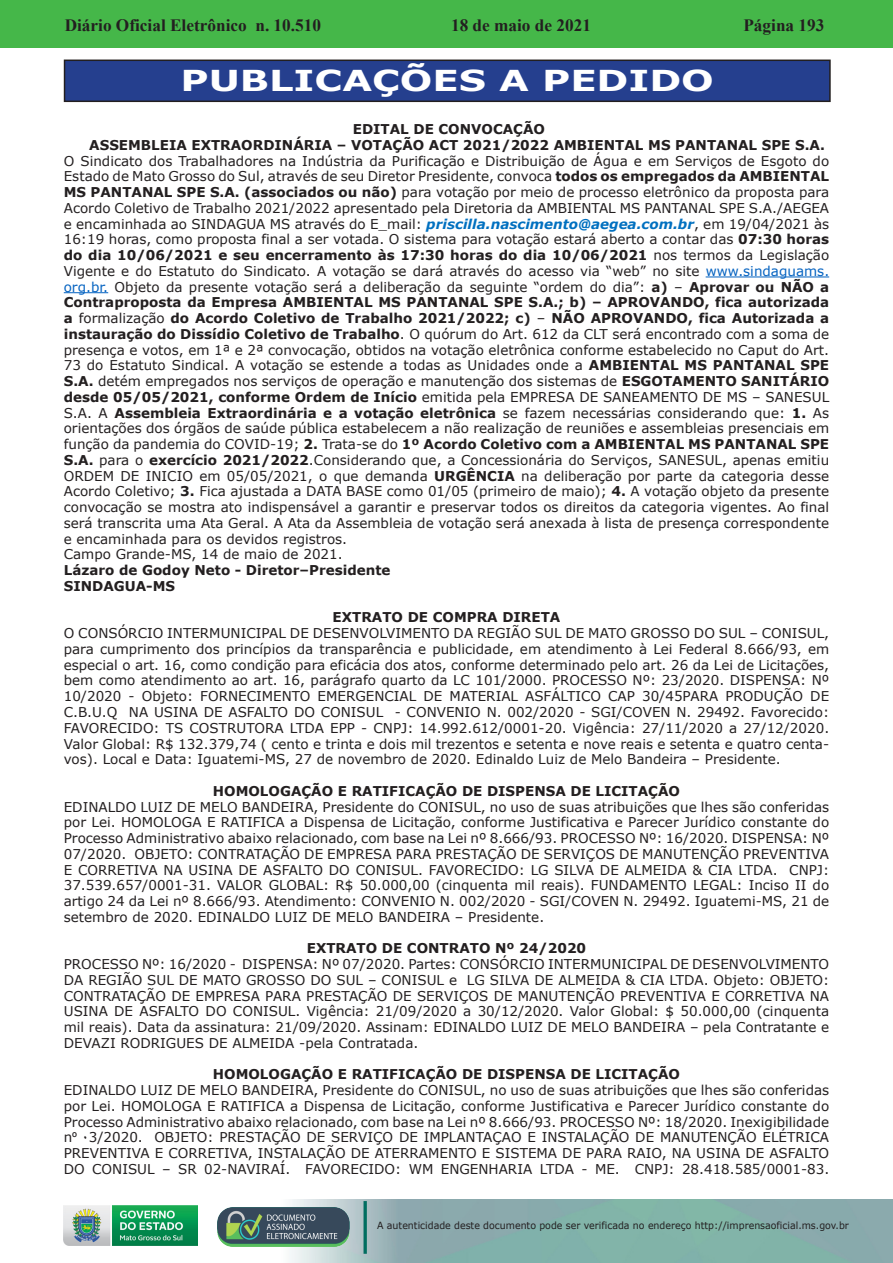
<style>
.page{position:relative;width:893px;height:1263px;background:#fff}
.page>*{position:absolute;margin:0;border:0;box-sizing:border-box;transform-origin:0 0}
.t1{font:700 28.8px "Verdana";color:#fff;scale:1.33 1}
.t2{font:700 17.25px "Times New Roman";color:#231f20}
.t3{font:13.5px/15.8px "Verdana";color:#231f20;text-align:justify}
.t4{font:700 13.5px/15.8px "Verdana";color:#231f20}
.t5{font:9.9px "Verdana";color:#231f20;scale:.95 1}
.s1{font-weight:700}
.s2{font-weight:700;font-style:italic;color:#0070c0}
.s3{color:#0563c1}
.s4{font-family:"Arial"}
</style>
<div class="page">
<div style="left:0;top:0;width:893px;height:48px;background:#45b749"></div>
<img style="left:63px;top:1199px;width:830px;height:64px">
<img style="left:364px;top:1202px;width:2px;height:51px">
<img style="left:218px;top:1207px;width:132px;height:39px">
<img style="left:64px;top:1205px;width:134px;height:41px">
<hr style="left:706px;top:277px;width:123px;height:1px;background:#0563c1">
<hr style="left:64px;top:292px;width:44px;height:1px;background:#0563c1">
<div style="left:65px;top:60px;width:765px;height:41px;background:#253f8e"></div>
<div style="left:64px;top:60px;width:767px;height:42px;border:2px solid #231f20"></div>
<p class="t2" style="left:65px;top:13px;width:258px">Diário Oficial Eletrônico n. 10.510</p>
<p class="t2" style="left:451px;top:13px;width:141px">18 de maio de 2021</p>
<p class="t2" style="left:743px;top:13px;width:82px">Página 193</p>
<h1 class="t1" style="left:181px;top:61px;width:403px">PUBLICAÇÕES A PEDIDO</h1>
<p class="t4" style="left:89px;top:121px;width:737px;text-indent:263px">EDITAL DE CONVOCAÇÃO<br>ASSEMBLEIA EXTRAORDINÁRIA – VOTAÇÃO ACT 2021/2022 AMBIENTAL MS PANTANAL SPE S.A.</p>
<p class="t3" style="left:64px;top:153px;width:767px;text-align:left">O Sindicato dos Trabalhadores na Indústria da Purificação e Distribuição de Água e em Serviços de Esgoto do Estado de Mato Grosso do Sul, através de seu Diretor Presidente, convoca <span class="s1">todos os empregados da AMBIENTAL MS PANTANAL SPE S.A. (associados ou não)</span> para votação por meio de processo eletrônico da proposta para Acordo Coletivo de Trabalho 2021/2022 apresentado pela Diretoria da AMBIENTAL MS PANTANAL SPE S.A./AEGEA e encaminhada ao SINDAGUA MS através do E_mail: <span class="s2">priscilla.nascimento@aegea.com.br</span>, em 19/04/2021 às 16:19 horas, como proposta final a ser votada. O sistema para votação estará aberto a contar das <span class="s1">07:30 horas do dia 10/06/2021 e seu encerramento às 17:30 horas do dia 10/06/2021</span> nos termos da Legislação Vigente e do Estatuto do Sindicato. A votação se dará através do acesso via “web” no site <span class="s3">www.sindaguams. org.br.</span> Objeto da presente votação será a deliberação da seguinte “ordem do dia”: <span class="s1">a)</span> – <span class="s1">Aprovar ou NÃO a Contraproposta da Empresa AMBIENTAL MS PANTANAL SPE S.A.; b) – APROVANDO, fica autorizada a</span> formalização <span class="s1">do Acordo Coletivo de Trabalho 2021/2022; c)</span> – <span class="s1">NÃO APROVANDO, fica Autorizada a instauração do Dissídio Coletivo de Trabalho</span>. O quórum do Art. 612 da CLT será encontrado com a soma de presença e votos, em 1ª e 2ª convocação, obtidos na votação eletrônica conforme estabelecido no Caput do Art.<br>73 do Estatuto Sindical. A votação se estende a todas as Unidades onde a <span class="s1">AMBIENTAL MS PANTANAL SPE S.A.</span> detém empregados nos serviços de operação e manutenção dos sistemas de <span class="s1">ESGOTAMENTO SANITÁRIO desde 05/05/2021, conforme Ordem de Início</span> emitida pela EMPRESA DE SANEAMENTO DE MS – SANESUL S.A. A <span class="s1">Assembleia Extraordinária e a votação eletrônica</span> se fazem necessárias considerando que: <span class="s1">1.</span> As orientações dos órgãos de saúde pública estabelecem a não realização de reuniões e assembleias presenciais em função da pandemia do COVID-19; <span class="s1">2.</span> Trata-se do <span class="s1">1º Acordo Coletivo com a AMBIENTAL MS PANTANAL SPE S.A.</span> para o <span class="s1">exercício 2021/2022</span>.Considerando que, a Concessionária do Serviços, SANESUL, apenas emitiu ORDEM DE INICIO em 05/05/2021, o que demanda <span class="s1">URGÊNCIA</span> na deliberação por parte da categoria desse Acordo Coletivo; <span class="s1">3.</span> Fica ajustada a DATA BASE como 01/05 (primeiro de maio); <span class="s1">4.</span> A votação objeto da presente convocação se mostra ato indispensável a garantir e preservar todos os direitos da categoria vigentes. Ao final será transcrita uma Ata Geral. A Ata da Assembleia de votação será anexada à lista de presença correspondente e encaminhada para os devidos registros.<br>Campo Grande-MS, 14 de maio de 2021.</p>
<p class="t4" style="left:64px;top:562px;width:328px">Lázaro de Godoy Neto - Diretor–Presidente<br>SINDAGUA-MS</p>
<p class="t4" style="left:333px;top:609px;width:229px">EXTRATO DE COMPRA DIRETA</p>
<p class="t3" style="left:64px;top:625px;width:767px">O CONSÓRCIO INTERMUNICIPAL DE DESENVOLVIMENTO DA REGIÃO SUL DE MATO GROSSO DO SUL – CONISUL, para cumprimento dos princípios da transparência e publicidade, em atendimento à Lei Federal 8.666/93, em especial o art. 16, como condição para eficácia dos atos, conforme determinado pelo art. 26 da Lei de Licitações, bem como atendimento ao art. 16, parágrafo quarto da LC 101/2000. PROCESSO Nº: 23/2020. DISPENSA: Nº 10/2020 - Objeto: FORNECIMENTO EMERGENCIAL DE MATERIAL ASFÁLTICO CAP 30/45PARA PRODUÇÃO DE C.B.U.Q NA USINA DE ASFALTO DO CONISUL - CONVENIO N. 002/2020 - SGI/COVEN N. 29492. Favorecido:<br>FAVORECIDO: TS COSTRUTORA LTDA EPP - CNPJ: 14.992.612/0001-20. Vigência: 27/11/2020 a 27/12/2020.<br>Valor Global: R$ 132.379,74 ( cento e trinta e dois mil trezentos e setenta e nove reais e setenta e quatro centa&shy;vos). Local e Data: Iguatemi-MS, 27 de novembro de 2020. Edinaldo Luiz de Melo Bandeira – Presidente.</p>
<p class="t4" style="left:213px;top:783px;width:469px">HOMOLOGAÇÃO E RATIFICAÇÃO DE DISPENSA DE LICITAÇÃO</p>
<p class="t3" style="left:64px;top:798px;width:767px">EDINALDO LUIZ DE MELO BANDEIRA, Presidente do CONISUL, no uso de suas atribuições que lhes são conferidas por Lei. HOMOLOGA E RATIFICA a Dispensa de Licitação, conforme Justificativa e Parecer Jurídico constante do Processo Administrativo abaixo relacionado, com base na Lei nº 8.666/93. PROCESSO Nº: 16/2020. DISPENSA: Nº 07/2020. OBJETO: CONTRATAÇÃO DE EMPRESA PARA PRESTAÇÃO DE SERVIÇOS DE MANUTENÇÃO PREVENTIVA E CORRETIVA NA USINA DE ASFALTO DO CONISUL. FAVORECIDO: LG SILVA DE ALMEIDA &amp; CIA LTDA. CNPJ:<br>37.539.657/0001-31. VALOR GLOBAL: R$ 50.000,00 (cinquenta mil reais). FUNDAMENTO LEGAL: Inciso II do artigo 24 da Lei nº 8.666/93. Atendimento: CONVENIO N. 002/2020 - SGI/COVEN N. 29492. Iguatemi-MS, 21 de setembro de 2020. EDINALDO LUIZ DE MELO BANDEIRA – Presidente.</p>
<p class="t4" style="left:307px;top:940px;width:281px">EXTRATO DE CONTRATO Nº 24/2020</p>
<p class="t3" style="left:64px;top:956px;width:767px">PROCESSO Nº: 16/2020 - DISPENSA: Nº 07/2020. Partes: CONSÓRCIO INTERMUNICIPAL DE DESENVOLVIMENTO DA REGIÃO SUL DE MATO GROSSO DO SUL – CONISUL e LG SILVA DE ALMEIDA &amp; CIA LTDA. Objeto: OBJETO:<br>CONTRATAÇÃO DE EMPRESA PARA PRESTAÇÃO DE SERVIÇOS DE MANUTENÇÃO PREVENTIVA E CORRETIVA NA USINA DE ASFALTO DO CONISUL. Vigência: 21/09/2020 a 30/12/2020. Valor Global: $ 50.000,00 (cinquenta mil reais). Data da assinatura: 21/09/2020. Assinam: EDINALDO LUIZ DE MELO BANDEIRA – pela Contratante e DEVAZI RODRIGUES DE ALMEIDA -pela Contratada.</p>
<p class="t4" style="left:213px;top:1066px;width:469px">HOMOLOGAÇÃO E RATIFICAÇÃO DE DISPENSA DE LICITAÇÃO</p>
<p class="t3" style="left:64px;top:1082px;width:767px">EDINALDO LUIZ DE MELO BANDEIRA, Presidente do CONISUL, no uso de suas atribuições que lhes são conferidas por Lei. HOMOLOGA E RATIFICA a Dispensa de Licitação, conforme Justificativa e Parecer Jurídico constante do Processo Administrativo abaixo relacionado, com base na Lei nº 8.666/93. PROCESSO Nº: 18/2020. Inexigibilidade n<span class="s4">º 0</span>3/2020. OBJETO: PRESTAÇÃO DE SERVIÇO DE IMPLANTAÇAO E INSTALAÇÃO DE MANUTENÇÃO ELÉTRICA PREVENTIVA E CORRETIVA, INSTALAÇÃO DE ATERRAMENTO E SISTEMA DE PARA RAIO, NA USINA DE ASFALTO DO CONISUL – SR 02-NAVIRAÍ. FAVORECIDO: WM ENGENHARIA LTDA - ME. CNPJ: 28.418.585/0001-83.</p>
<p class="t5" style="left:377px;top:1219px;width:498px">A autenticidade deste documento pode ser verificada no endereço http://imprensaoficial.ms.gov.br</p>
</div>
